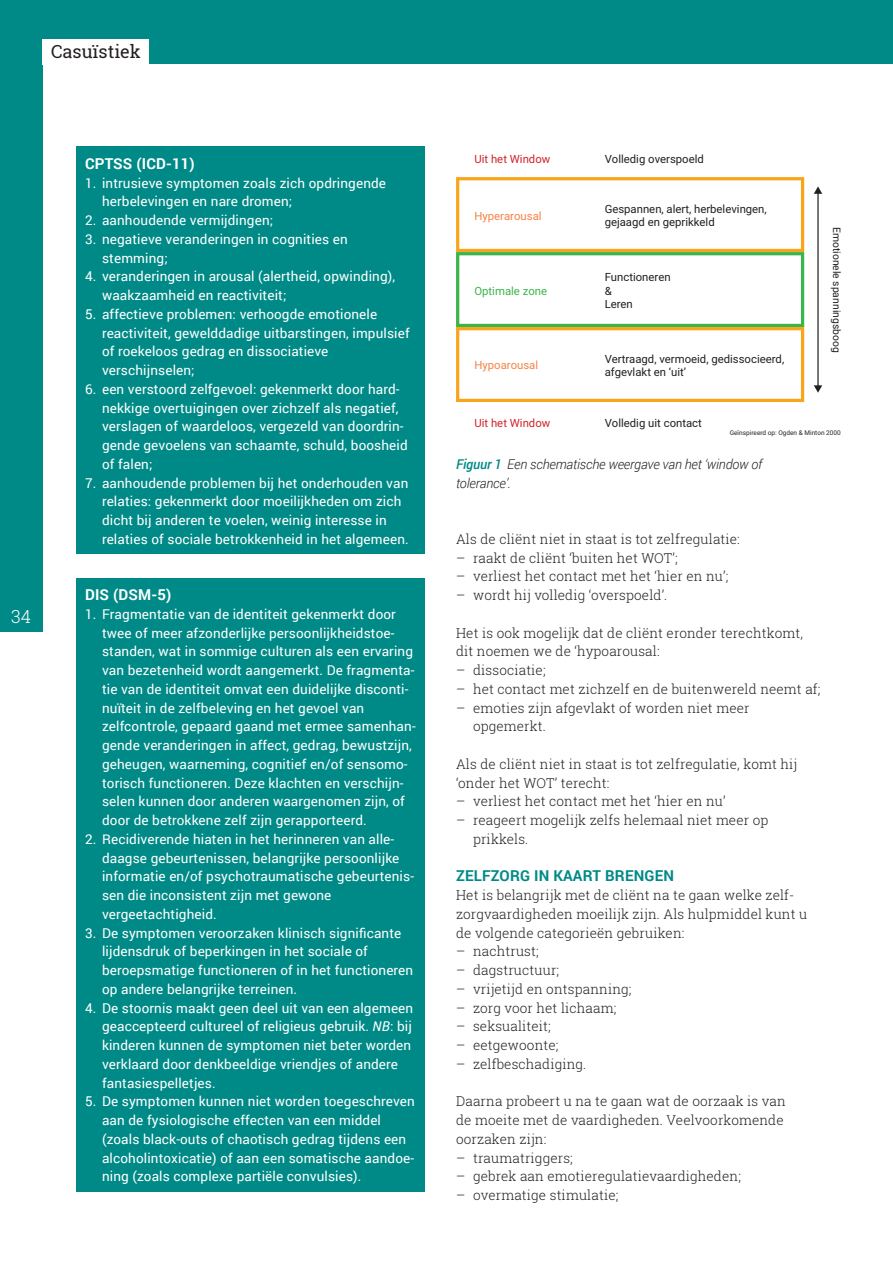
<style>
.page{position:relative;width:893px;height:1263px;background:#fff}
.page>*{position:absolute;margin:0;border:0;box-sizing:border-box;transform-origin:0 0}
.t1{font:18px "Roboto Slab";color:#231f20}
.t2{font:300 18px "Roboto Slab";color:#fff}
.t3{font:700 15px "Roboto";letter-spacing:.01em;color:#fff}
.t4{font:700 15px "Roboto";letter-spacing:.01em;color:#008a87}
.t5{font:13.5px/18.8px "Roboto";letter-spacing:.01em;color:#fff}
.t6{font:300 13.5px/18.8px "Roboto Slab";letter-spacing:.01em;color:#231f20}
.t7{font:italic 300 13.5px/18.8px "Roboto";letter-spacing:-.01em;color:#231f20}
.t8{font:11.4px/13.6px "Roboto";color:#231f20}
.t9{font:11.4px "Roboto";color:#d1232a}
.t10{font:11.4px "Roboto";color:#f58345}
.t11{font:11.4px "Roboto";color:#3ab54a}
.t12{font:10.35px "Roboto";color:#231f20}
.t13{font:6.45px "Roboto";color:#231f20}
.s1{font-style:italic}
.s2{font-weight:500;color:#008a87}
</style>
<div class="page">
<div style="left:0;top:0;width:43px;height:631px;background:#008a87"></div>
<div style="left:0;top:0;width:893px;height:64px;background:#008a87"></div>
<div style="left:43px;top:39px;width:106px;height:26px;background:#fff"></div>
<div style="left:77px;top:147px;width:348px;height:32px;background:#008a87"></div>
<div style="left:77px;top:167px;width:348px;height:49px;background:#008a87"></div>
<div style="left:77px;top:204px;width:348px;height:31px;background:#008a87"></div>
<div style="left:77px;top:223px;width:348px;height:50px;background:#008a87"></div>
<div style="left:77px;top:261px;width:348px;height:49px;background:#008a87"></div>
<div style="left:77px;top:298px;width:348px;height:87px;background:#008a87"></div>
<div style="left:77px;top:373px;width:348px;height:106px;background:#008a87"></div>
<div style="left:77px;top:467px;width:348px;height:87px;background:#008a87"></div>
<div style="left:77px;top:578px;width:348px;height:32px;background:#008a87"></div>
<div style="left:77px;top:598px;width:348px;height:237px;background:#008a87"></div>
<div style="left:77px;top:823px;width:348px;height:106px;background:#008a87"></div>
<div style="left:77px;top:917px;width:348px;height:87px;background:#008a87"></div>
<div style="left:77px;top:992px;width:348px;height:106px;background:#008a87"></div>
<div style="left:77px;top:1086px;width:348px;height:105px;background:#008a87"></div>
<svg style="left:456px;top:177px;width:348px;height:225px"></svg>
<hr style="left:817px;top:193px;width:2px;height:194px;background:#231f20">
<svg style="left:814px;top:385px;width:8px;height:8px"></svg>
<svg style="left:814px;top:186px;width:8px;height:8px"></svg>
<h1 class="t1" style="left:51px;top:39px;width:91px">Casuïstiek</h1>
<h1 class="t2" style="left:11px;top:604px;width:22px">34</h1>
<p class="t3" style="left:85px;top:153px;width:111px">CPTSS (ICD-11)</p>
<p class="t5" style="left:102px;top:173px;width:286px;text-indent:-17px">1. intrusieve symptomen zoals zich opdringende herbelevingen en nare dromen;</p>
<p class="t5" style="left:85px;top:210px;width:190px">2. aanhoudende vermijdingen;</p>
<p class="t5" style="left:102px;top:229px;width:247px;text-indent:-17px">3. negatieve veranderingen in cognities en stemming;</p>
<p class="t5" style="left:102px;top:267px;width:295px;text-indent:-17px">4. veranderingen in arousal (alertheid, opwinding), waakzaamheid en reactiviteit;</p>
<p class="t5" style="left:102px;top:304px;width:309px;text-indent:-17px">5. affectieve problemen: verhoogde emotionele reactiviteit, gewelddadige uitbarstingen, impulsief of roekeloos gedrag en dissociatieve verschijnselen;</p>
<p class="t5" style="left:102px;top:379px;width:307px;text-indent:-17px">6. een verstoord zelfgevoel: gekenmerkt door hard&shy;nekkige overtuigingen over zichzelf als negatief, verslagen of waardeloos, vergezeld van doordrin&shy;gende gevoelens van schaamte, schuld, boosheid of falen;</p>
<p class="t5" style="left:102px;top:473px;width:308px;text-indent:-17px">7. aanhoudende problemen bij het onderhouden van relaties: gekenmerkt door moeilijkheden om zich dicht bij anderen te voelen, weinig interesse in relaties of sociale betrokkenheid in het algemeen.</p>
<p class="t3" style="left:85px;top:584px;width:88px">DIS (DSM-5)</p>
<p class="t5" style="left:102px;top:604px;width:315px;text-indent:-17px">1. Fragmentatie van de identiteit gekenmerkt door twee of meer afzonderlijke persoonlijkheidstoe&shy;standen, wat in sommige culturen als een ervaring van bezetenheid wordt aangemerkt. De fragmenta&shy;tie van de identiteit omvat een duidelijke disconti&shy;nuïteit in de zelfbeleving en het gevoel van zelfcontrole, gepaard gaand met ermee samenhan&shy;gende veranderingen in affect, gedrag, bewustzijn, geheugen, waarneming, cognitief en/of sensomo&shy;torisch functioneren. Deze klachten en verschijn&shy;selen kunnen door anderen waargenomen zijn, of door de betrokkene zelf zijn gerapporteerd.</p>
<p class="t5" style="left:102px;top:829px;width:313px;text-indent:-17px">2. Recidiverende hiaten in het herinneren van alle&shy;daagse gebeurtenissen, belangrijke persoonlijke informatie en/of psychotraumatische gebeurtenis&shy;sen die inconsistent zijn met gewone vergeetachtigheid.</p>
<p class="t5" style="left:102px;top:923px;width:313px;text-indent:-17px">3. De symptomen veroorzaken klinisch significante lijdensdruk of beperkingen in het sociale of beroepsmatige functioneren of in het functioneren op andere belangrijke terreinen.</p>
<p class="t5" style="left:102px;top:998px;width:313px;text-indent:-17px">4. De stoornis maakt geen deel uit van een algemeen geaccepteerd cultureel of religieus gebruik. <span class="s1">NB</span>: bij kinderen kunnen de symptomen niet beter worden verklaard door denkbeeldige vriendjes of andere fantasiespelletjes.</p>
<p class="t5" style="left:102px;top:1092px;width:314px;text-indent:-17px">5. De symptomen kunnen niet worden toegeschreven aan de fysiologische effecten van een middel (zoals black-outs of chaotisch gedrag tijdens een alcoholintoxicatie) of aan een somatische aandoe&shy;ning (zoals complexe partiële convulsies).</p>
<p class="t9" style="left:474px;top:154px;width:77px">Uit het Window</p>
<p class="t10" style="left:474px;top:211px;width:69px">Hyperarousal</p>
<p class="t11" style="left:474px;top:286px;width:74px">Optimale zone</p>
<p class="t8" style="left:605px;top:153px;width:101px">Volledig overspoeld</p>
<p class="t8" style="left:605px;top:203px;width:164px">Gespannen, alert, herbelevingen, gejaagd en geprikkeld</p>
<p class="t8" style="left:605px;top:271px;width:68px">Functioneren &amp;<br>Leren</p>
<p class="t12" style="left:841px;top:227px;width:127px;rotate:90deg">Emotionele spanningsboog</p>
<p class="t8" style="left:605px;top:353px;width:181px">Vertraagd, vermoeid, gedissocieerd, afgevlakt en ‘uit’</p>
<p class="t8" style="left:605px;top:417px;width:99px">Volledig uit contact</p>
<p class="t13" style="left:730px;top:430px;width:113px">Geïnspireerd op: Ogden &amp; Minton 2000</p>
<p class="t10" style="left:474px;top:361px;width:65px">Hypoarousal</p>
<p class="t9" style="left:474px;top:418px;width:77px">Uit het Window</p>
<p class="t7" style="left:456px;top:454px;width:308px"><span class="s2">Figuur 1</span> Een schematische weergave van het ‘window of tolerance’.</p>
<p class="t6" style="left:456px;top:529px;width:285px">Als de cliënt niet in staat is tot zelfregulatie:</p>
<p class="t6" style="left:456px;top:548px;width:223px">– raakt de cliënt ‘buiten het WOT’;</p>
<p class="t6" style="left:456px;top:567px;width:274px">– verliest het contact met het ‘hier en nu’;</p>
<p class="t6" style="left:456px;top:585px;width:213px">– wordt hij volledig ‘overspoeld’.</p>
<p class="t6" style="left:456px;top:623px;width:348px">Het is ook mogelijk dat de cliënt eronder terechtkomt, dit noemen we de ‘hypoarousal:</p>
<p class="t6" style="left:456px;top:660px;width:91px">– dissociatie;</p>
<p class="t6" style="left:456px;top:679px;width:366px">– het contact met zichzelf en de buitenwereld neemt af;</p>
<p class="t6" style="left:473px;top:698px;width:278px;text-indent:-17px">– emoties zijn afgevlakt of worden niet meer opgemerkt.</p>
<p class="t6" style="left:456px;top:754px;width:343px">Als de cliënt niet in staat is tot zelfregulatie, komt hij ‘onder het WOT’ terecht:</p>
<p class="t6" style="left:456px;top:792px;width:271px">– verliest het contact met het ‘hier en nu’</p>
<p class="t6" style="left:473px;top:810px;width:297px;text-indent:-17px">– reageert mogelijk zelfs helemaal niet meer op prikkels.</p>
<p class="t4" style="left:456px;top:865px;width:219px">ZELFZORG IN KAART BRENGEN</p>
<p class="t6" style="left:456px;top:885px;width:353px">Het is belangrijk met de cliënt na te gaan welke zelf&shy;zorgvaardigheden moeilijk zijn. Als hulpmiddel kunt u de volgende categorieën gebruiken:</p>
<p class="t6" style="left:456px;top:942px;width:84px">– nachtrust;</p>
<p class="t6" style="left:456px;top:960px;width:105px">– dagstructuur;</p>
<p class="t6" style="left:456px;top:979px;width:177px">– vrijetijd en ontspanning;</p>
<p class="t6" style="left:456px;top:998px;width:162px">– zorg voor het lichaam;</p>
<p class="t6" style="left:456px;top:1017px;width:96px">– seksualiteit;</p>
<p class="t6" style="left:456px;top:1035px;width:104px">– eetgewoonte;</p>
<p class="t6" style="left:456px;top:1054px;width:132px">– zelfbeschadiging.</p>
<p class="t6" style="left:456px;top:1092px;width:331px">Daarna probeert u na te gaan wat de oorzaak is van de moeite met de vaardigheden. Veelvoorkomende oorzaken zijn:</p>
<p class="t6" style="left:456px;top:1148px;width:118px">– traumatriggers;</p>
<p class="t6" style="left:456px;top:1167px;width:286px">– gebrek aan emotieregulatievaardigheden;</p>
<p class="t6" style="left:456px;top:1185px;width:164px">– overmatige stimulatie;</p>
</div>
